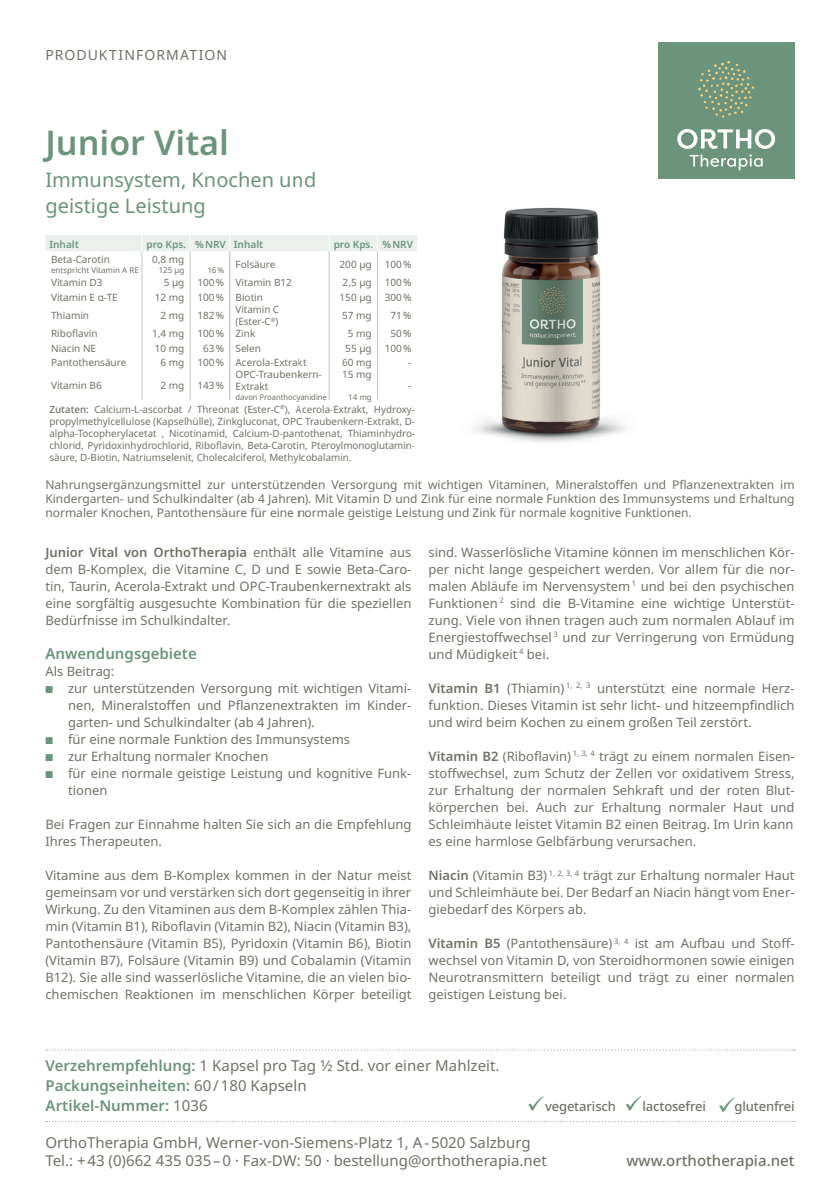
<style>
.page{position:relative;width:840px;height:1191px;background:#fff}
.page>*{position:absolute;margin:0;border:0;box-sizing:border-box;transform-origin:0 0}
.t1{font:600 34px "Noto Sans";color:#6c947c}
.t2{font:20px/26px "Noto Sans";color:#6c947c}
.t3{font:15px/20px "Noto Sans";color:#6f7266}
.t4{font:500 15px "Noto Sans";color:#6f7266}
.t5{font:600 15px "Noto Sans";color:#6c947c}
.t6{font:14px "Noto Sans";letter-spacing:.075em;color:#6f7266}
.t7{font:13px/17px "Noto Sans";color:#6f7266;text-align:justify}
.t8{font:500 13px "Noto Sans";letter-spacing:-.01em;color:#6f7266}
.t9{font:12px/14px "Noto Sans";color:#6f7266;text-align:justify}
.t10{font:10px/12px "Noto Sans";color:#6f7266}
.t11{font:600 10px "Noto Sans";color:#6c947c}
.t12{font:8px "Noto Sans";color:#6f7266}
.t13{font:8px "Noto Sans";color:#6f7266;scale:.95 1}
.s1{font-weight:500}
.s2{font-weight:600}
.s3{color:#6c947c}
.s4{font-weight:600;color:#6c947c}
</style>
<div class="page">
<svg style="left:46px;top:1049px;width:747px;height:1px"></svg>
<svg style="left:46px;top:1121px;width:748px;height:1px"></svg>
<svg style="left:528px;top:1096px;width:15px;height:15px"></svg>
<svg style="left:625px;top:1096px;width:15px;height:15px"></svg>
<svg style="left:719px;top:1098px;width:15px;height:14px"></svg>
<hr style="left:141px;top:367px;width:1px;height:33px;background:#bcccc1">
<hr style="left:190px;top:367px;width:1px;height:33px;background:#bcccc1">
<hr style="left:229px;top:367px;width:1px;height:33px;background:#b8b7b2">
<svg style="left:45px;top:235px;width:254px;height:132px"></svg>
<img style="left:299px;top:42px;width:496px;height:401px">
<p class="t6" style="left:45px;top:45px;width:183px">PRODUKTINFORMATION</p>
<h1 class="t1" style="left:45px;top:119px;width:185px">Junior Vital</h1>
<h2 class="t2" style="left:45px;top:167px;width:272px">Immunsystem, Knochen und geistige Leistung</h2>
<p class="t11" style="left:49px;top:238px;width:31px">Inhalt</p>
<p class="t11" style="left:146px;top:238px;width:118px">pro Kps. %NRV Inhalt</p>
<p class="t11" style="left:333px;top:238px;width:81px">pro Kps. %NRV</p>
<p class="t10" style="left:51px;top:254px;width:60px">Beta-Carotin</p>
<p class="t12" style="left:51px;top:264px;width:89px">entspricht Vitamin A RE</p>
<p class="t10" style="left:152px;top:254px;width:34px">0,8 mg</p>
<p class="t12" style="left:159px;top:264px;width:27px">125 μg</p>
<p class="t12" style="left:207px;top:264px;width:18px">16%</p>
<p class="t10" style="left:235px;top:258px;width:41px">Folsäure</p>
<p class="t10" style="left:339px;top:258px;width:34px">200 μg</p>
<p class="t10" style="left:384px;top:258px;width:28px">100%</p>
<p class="t10" style="left:51px;top:277px;width:53px">Vitamin D3</p>
<p class="t10" style="left:164px;top:277px;width:22px">5 μg</p>
<p class="t10" style="left:197px;top:277px;width:96px">100% Vitamin B12</p>
<p class="t10" style="left:342px;top:277px;width:31px">2,5 μg</p>
<p class="t10" style="left:384px;top:277px;width:28px">100%</p>
<p class="t10" style="left:51px;top:291px;width:68px">Vitamin E α-TE</p>
<p class="t10" style="left:155px;top:291px;width:31px">12 mg</p>
<p class="t10" style="left:197px;top:291px;width:67px">100% Biotin</p>
<p class="t10" style="left:339px;top:291px;width:34px">150 μg</p>
<p class="t10" style="left:384px;top:291px;width:28px">300%</p>
<p class="t10" style="left:51px;top:309px;width:40px">Thiamin</p>
<p class="t10" style="left:160px;top:309px;width:25px">2 mg</p>
<p class="t10" style="left:197px;top:309px;width:28px">182%</p>
<p class="t10" style="left:235px;top:303px;width:45px">Vitamin C (Ester-C<sup>®</sup>)</p>
<p class="t10" style="left:342px;top:309px;width:31px">57 mg</p>
<p class="t10" style="left:390px;top:309px;width:22px">71%</p>
<p class="t10" style="left:51px;top:328px;width:48px">Riboflavin</p>
<p class="t10" style="left:152px;top:328px;width:34px">1,4 mg</p>
<p class="t10" style="left:197px;top:328px;width:59px">100% Zink</p>
<p class="t10" style="left:348px;top:328px;width:25px">5 mg</p>
<p class="t10" style="left:390px;top:328px;width:22px">50%</p>
<p class="t10" style="left:51px;top:342px;width:47px">Niacin NE</p>
<p class="t10" style="left:155px;top:342px;width:31px">10 mg</p>
<p class="t10" style="left:203px;top:342px;width:59px">63% Selen</p>
<p class="t10" style="left:345px;top:342px;width:28px">55 μg</p>
<p class="t10" style="left:384px;top:342px;width:28px">100%</p>
<p class="t10" style="left:51px;top:356px;width:77px">Pantothensäure</p>
<p class="t10" style="left:160px;top:356px;width:25px">6 mg</p>
<p class="t10" style="left:197px;top:356px;width:111px">100% Acerola-Extrakt</p>
<p class="t10" style="left:342px;top:356px;width:31px">60 mg</p>
<p class="t10" style="left:408px;top:356px;width:5px">-</p>
<p class="t10" style="left:51px;top:379px;width:52px">Vitamin B6</p>
<p class="t10" style="left:160px;top:379px;width:25px">2 mg</p>
<p class="t10" style="left:197px;top:379px;width:28px">143%</p>
<p class="t10" style="left:235px;top:369px;width:88px">OPC-Traubenkern-<br>Extrakt</p>
<p class="t13" style="left:235px;top:391px;width:98px">davon Proanthocyanidine</p>
<p class="t10" style="left:342px;top:369px;width:31px">15 mg</p>
<p class="t12" style="left:348px;top:391px;width:25px">14 mg</p>
<p class="t10" style="left:408px;top:379px;width:5px">-</p>
<p class="t10" style="left:49px;top:403px;width:367px;text-align:justify"><span class="s1">Zutaten:</span> Calcium-L-ascorbat / Threonat (Ester-C<sup>®</sup>), Acerola-Extrakt, Hydroxy&shy;propylmethylcellulose (Kapselhülle), Zinkgluconat, OPC Traubenkern-Extrakt, D&shy;alpha-Tocopherylacetat , Nicotinamid, Calcium-D-pantothenat, Thiaminhydro&shy;chlorid, Pyridoxinhydrochlorid, Riboflavin, Beta-Carotin, Pteroylmonoglutamin&shy;säure, D-Biotin, Natriumselenit, Cholecalciferol, Methylcobalamin.</p>
<p class="t9" style="left:45px;top:478px;width:750px">Nahrungsergänzungsmittel zur unterstützenden Versorgung mit wichtigen Vitaminen, Mineralstoffen und Pflanzenextrakten im Kindergarten- und Schulkindalter (ab 4 Jahren). Mit Vitamin D und Zink für eine normale Funktion des Immunsystems und Erhaltung normaler Knochen, Pantothensäure für eine normale geistige Leistung und Zink für normale kognitive Funktionen.</p>
<p class="t7" style="left:45px;top:544px;width:367px"><span class="s2">Junior Vital von OrthoTherapia</span> enthält alle Vitamine aus dem B-Komplex, die Vitamine C, D und E sowie Beta-Caro&shy;tin, Taurin, Acerola-Extrakt und OPC-Traubenkernextrakt als eine sorgfältig ausgesuchte Kombination für die speziellen Bedürfnisse im Schulkindalter.</p>
<p class="t5" style="left:45px;top:642px;width:153px">Anwendungsgebiete</p>
<p class="t7" style="left:45px;top:663px;width:70px">Als Beitrag:</p>
<p class="t7" style="left:68px;top:680px;width:344px;text-indent:-23px"><span class="s3">■</span> zur unterstützenden Versorgung mit wichtigen Vitami&shy;nen, Mineralstoffen und Pflanzenextrakten im Kinder&shy;garten- und Schulkindalter (ab 4 Jahren).</p>
<p class="t7" style="left:45px;top:731px;width:306px"><span class="s3">■</span> für eine normale Funktion des Immunsystems</p>
<p class="t7" style="left:45px;top:748px;width:224px"><span class="s3">■</span> zur Erhaltung normaler Knochen</p>
<p class="t7" style="left:68px;top:765px;width:344px;text-indent:-23px"><span class="s3">■</span> für eine normale geistige Leistung und kognitive Funk&shy;tionen</p>
<p class="t7" style="left:45px;top:816px;width:367px">Bei Fragen zur Einnahme halten Sie sich an die Empfehlung<br>Ihres Therapeuten.</p>
<p class="t7" style="left:45px;top:867px;width:367px">Vitamine aus dem B-Komplex kommen in der Natur meist gemeinsam vor und verstärken sich dort gegenseitig in ihrer Wirkung. Zu den Vitaminen aus dem B-Komplex zählen Thia&shy;min (Vitamin B1), Riboflavin (Vitamin B2), Niacin (Vitamin B3), Pantothensäure (Vitamin B5), Pyridoxin (Vitamin B6), Biotin (Vitamin B7), Folsäure (Vitamin B9) und Cobalamin (Vitamin B12). Sie alle sind wasserlösliche Vitamine, die an vielen bio&shy;chemischen Reaktionen im menschlichen Körper beteiligt</p>
<p class="t7" style="left:428px;top:544px;width:367px">sind. Wasserlösliche Vitamine können im menschlichen Kör&shy;per nicht lange gespeichert werden. Vor allem für die nor&shy;malen Abläufe im Nervensystem <sup>1</sup> und bei den psychischen Funktionen <sup>2</sup> sind die B-Vitamine eine wichtige Unterstüt&shy;zung. Viele von ihnen tragen auch zum normalen Ablauf im Energiestoffwechsel <sup>3</sup> und zur Verringerung von Ermüdung und Müdigkeit <sup>4</sup> bei.</p>
<p class="t7" style="left:428px;top:680px;width:367px"><span class="s2">Vitamin B1</span> (Thiamin) <sup>1,</sup> <sup>2,</sup> <sup>3</sup> unterstützt eine normale Herz&shy;funktion. Dieses Vitamin ist sehr licht- und hitzeempfindlich und wird beim Kochen zu einem großen Teil zerstört.</p>
<p class="t7" style="left:428px;top:748px;width:367px"><span class="s2">Vitamin B2</span> (Riboflavin) <sup>1,</sup> <sup>3,</sup> <sup>4</sup> trägt zu einem normalen Eisen&shy;stoffwechsel, zum Schutz der Zellen vor oxidativem Stress, zur Erhaltung der normalen Sehkraft und der roten Blut&shy;körperchen bei. Auch zur Erhaltung normaler Haut und Schleimhäute leistet Vitamin B2 einen Beitrag. Im Urin kann es eine harmlose Gelbfärbung verursachen.</p>
<p class="t7" style="left:428px;top:867px;width:367px"><span class="s2">Niacin</span> (Vitamin B3) <sup>1,</sup> <sup>2,</sup> <sup>3,</sup> <sup>4</sup> trägt zur Erhaltung normaler Haut und Schleimhäute bei. Der Bedarf an Niacin hängt vom Ener&shy;giebedarf des Körpers ab.</p>
<p class="t7" style="left:428px;top:935px;width:367px"><span class="s2">Vitamin B5</span> (Pantothensäure) <sup>3,</sup> <sup>4</sup> ist am Aufbau und Stoff&shy;wechsel von Vitamin D, von Steroidhormonen sowie einigen Neurotransmittern beteiligt und trägt zu einer normalen geistigen Leistung bei.</p>
<p class="t3" style="left:46px;top:1055px;width:455px"><span class="s4">Verzehrempfehlung:</span> 1 Kapsel pro Tag 1/2 Std. vor einer Mahlzeit.<br><span class="s4">Packungseinheiten:</span> 60/180 Kapseln<br><span class="s4">Artikel-Nummer:</span> 1036</p>
<p class="t8" style="left:544px;top:1097px;width:72px">vegetarisch</p>
<p class="t8" style="left:642px;top:1097px;width:65px">lactosefrei</p>
<p class="t8" style="left:734px;top:1097px;width:62px">glutenfrei</p>
<p class="t3" style="left:45px;top:1133px;width:502px;line-height:18px">OrthoTherapia GmbH, Werner-von-Siemens-Platz 1, A-5020 Salzburg<br>Tel.: +43 (0)662 435 035–0 · Fax-DW: 50 · bestellung@orthotherapia.net</p>
<p class="t4" style="left:626px;top:1150px;width:169px">www.orthotherapia.net</p>
</div>
